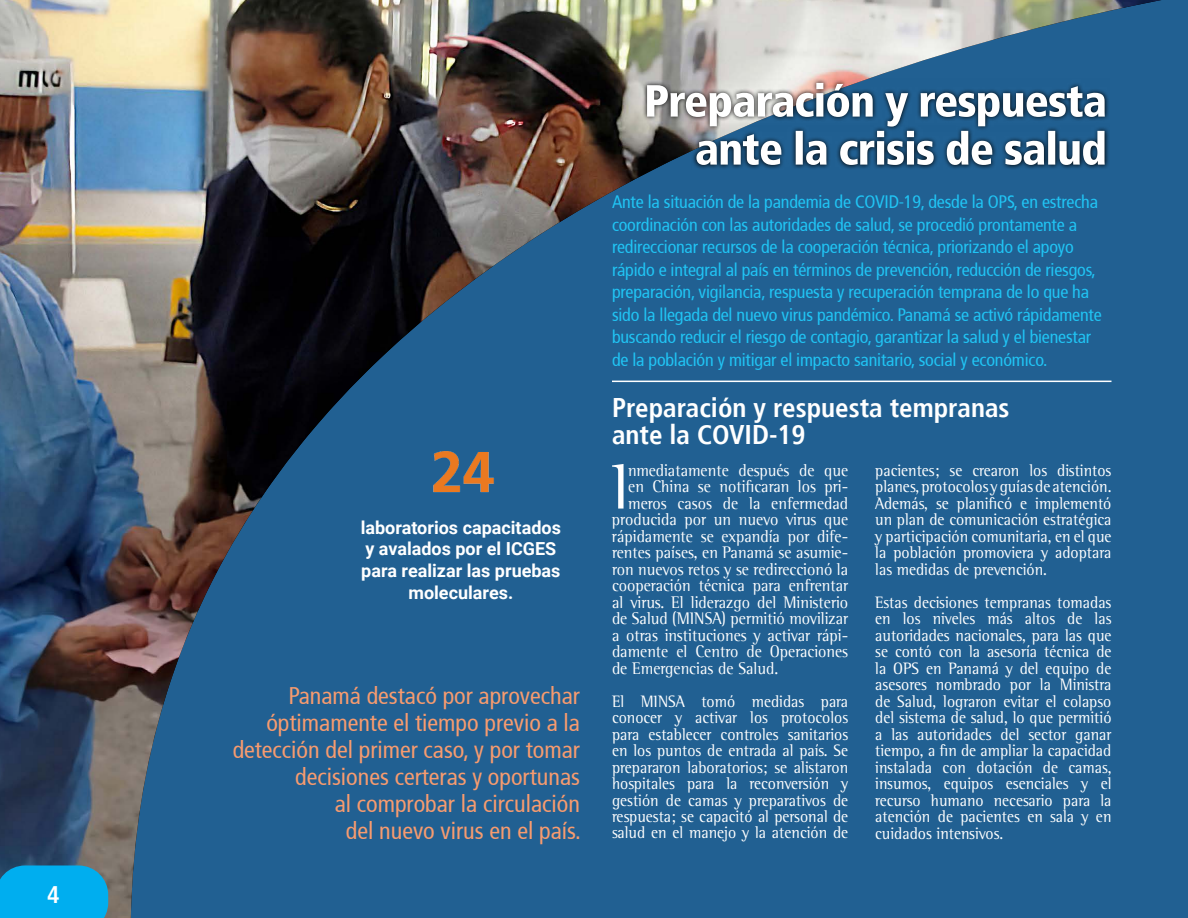
<style>
.page{position:relative;width:1188px;height:918px;background:#fff}
.page>*{position:absolute;margin:0;border:0;box-sizing:border-box;transform-origin:0 0}
.t1{font:66.3px "Rotis Semi Serif";color:#fff;scale:.93 1}
.t2{font:700 condensed 27px/27px "Frutiger";color:#fff}
.t3{font:condensed 24px/27px "Frutiger";color:#f79b6f;text-align:right}
.t4{font:700 condensed 24px "Frutiger";color:#fff}
.t5{font:condensed 18px/22.5px "Frutiger";letter-spacing:-.01em;color:#20c4f4}
.t6{font:700 18px/21.6px "Roboto";color:#fff;text-align:center}
.t7{font:17.25px "Rotis Semi Serif";color:#fff;scale:.93 1}
.t8{font:16.95px/16.5px "Rotis Semi Serif Std";color:#fff;text-align:justify;scale:.93 1}
</style>
<div class="page">
<div style="left:1161px;top:0;width:27px;height:918px;background:#216092"></div>
<img style="left:0;top:0;width:1161px;height:918px">
<div style="left:0;top:866px;width:108px;height:52px;background:#00aeef"></div>
<svg style="left:691px;top:132px;width:419px;height:38px;background:#1c537e"></svg>
<svg style="left:642px;top:78px;width:468px;height:54px;background:#7089a0"></svg>
<svg style="left:647px;top:83px;width:458px;height:82px"></svg>
<img style="left:348px;top:436px;width:226px;height:67px">
<hr style="left:612px;top:381px;width:500px;height:1px;background:#fff">
<h3 class="t4" style="left:47px;top:881px;width:14px">4</h3>
<p class="t6" style="left:361px;top:516px;width:202px">laboratorios capacitados y avalados por el ICGES para realizar las pruebas moleculares.</p>
<h3 class="t3" style="left:233px;top:682px;width:350px">Panamá destacó por aprovechar óptimamente el tiempo previo a la detección del primer caso, y por tomar decisiones certeras y oportunas<br>al comprobar la circulación<br>del nuevo virus en el país.</h3>
<p class="t5" style="left:612px;top:191px;width:491px">Ante la situación de la pandemia de COVID-19, desde la OPS, en estrecha coordinación con las autoridades de salud, se procedió prontamente a redireccionar recursos de la cooperación técnica, priorizando el apoyo rápido e integral al país en términos de prevención, reducción de riesgos, preparación, vigilancia, respuesta y recuperación temprana de lo que ha sido la llegada del nuevo virus pandémico. Panamá se activó rápidamente buscando reducir el riesgo de contagio, garantizar la salud y el bienestar de la población y mitigar el impacto sanitario, social y económico.</p>
<h2 class="t2" style="left:612px;top:394px;width:399px">Preparación y respuesta tempranas ante la COVID-19</h2>
<p class="t8" style="left:875px;top:462px;width:256px">pacientes; se crearon los distintos planes, protocolos y guías de atención.<br>Además, se planificó e implementó un plan de comunicación estratégica y participación comunitaria, en el que la población promoviera y adoptara las medidas de prevención.</p>
<p class="t8" style="left:875px;top:594px;width:256px">Estas decisiones tempranas tomadas en los niveles más altos de las autoridades nacionales, para las que se contó con la asesoría técnica de la OPS en Panamá y del equipo de asesores nombrado por la Ministra de Salud, lograron evitar el colapso del sistema de salud, lo que permitió a las autoridades del sector ganar tiempo, a fin de ampliar la capacidad instalada con dotación de camas, insumos, equipos esenciales y el recurso humano necesario para la atención de pacientes en sala y en cuidados intensivos.</p>
<h1 class="t1" style="left:612px;top:459px;width:20px">I</h1>
<p class="t7" style="left:628px;top:463px;width:238px">nmediatamente después de que</p>
<p class="t7" style="left:628px;top:479px;width:238px">en China se notificaran los pri-</p>
<p class="t7" style="left:628px;top:496px;width:238px">meros casos de la enfermedad</p>
<p class="t7" style="left:612px;top:512px;width:256px">producida por un nuevo virus que</p>
<p class="t7" style="left:612px;top:529px;width:256px">rápidamente se expandía por dife-</p>
<p class="t7" style="left:612px;top:545px;width:256px">rentes países, en Panamá se asumie-</p>
<p class="t7" style="left:612px;top:562px;width:256px">ron nuevos retos y se redireccionó la</p>
<p class="t7" style="left:612px;top:578px;width:256px">cooperación técnica para enfrentar</p>
<p class="t7" style="left:612px;top:595px;width:256px">al virus. El liderazgo del Ministerio</p>
<p class="t7" style="left:612px;top:611px;width:256px">de Salud (MINSA) permitió movilizar</p>
<p class="t7" style="left:612px;top:628px;width:256px">a otras instituciones y activar rápi-</p>
<p class="t7" style="left:612px;top:644px;width:256px">damente el Centro de Operaciones</p>
<p class="t7" style="left:612px;top:661px;width:180px">de Emergencias de Salud.</p>
<p class="t8" style="left:612px;top:693px;width:256px">El MINSA tomó medidas para conocer y activar los protocolos para establecer controles sanitarios en los puntos de entrada al país. Se prepararon laboratorios; se alistaron hospitales para la reconversión y gestión de camas y preparativos de respuesta; se capacitó al personal de salud en el manejo y la atención de</p>
</div>
